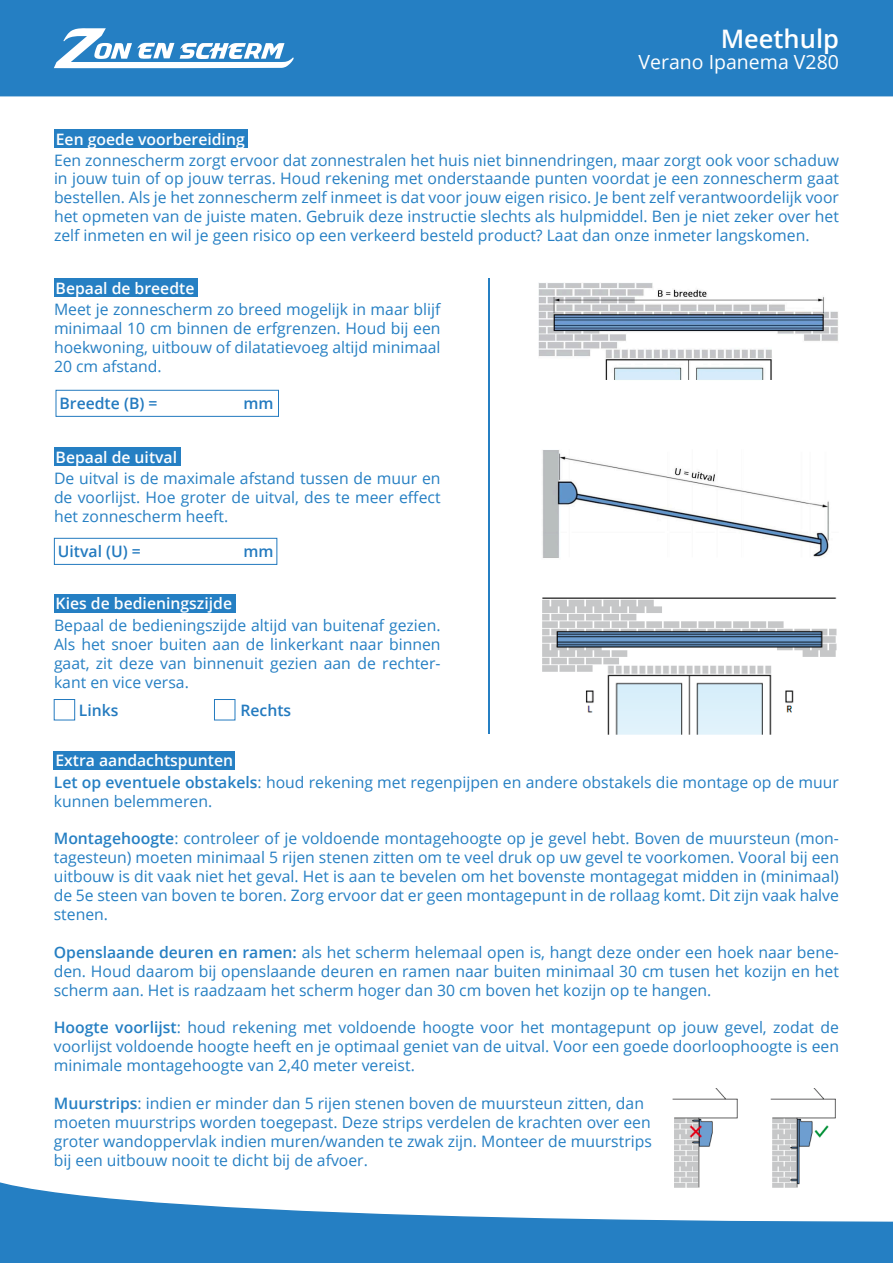
<style>
.page{position:relative;width:893px;height:1263px;background:#fff}
.page>*{position:absolute;margin:0;border:0;box-sizing:border-box;transform-origin:0 0}
.t1{font:600 25.5px "Open Sans";color:#fff}
.t2{font:19.5px "Open Sans";color:#fff}
.t3{font:15.75px/18.9px "Open Sans";color:#257fc3;text-align:justify}
.t4{font:600 15.75px "Open Sans";color:#fff}
.t5{font:600 15.75px "Open Sans";color:#237abf}
.s1{font-weight:600}
</style>
<div class="page">
<div style="left:0;top:0;width:893px;height:96px;background:#257fc3"></div>
<svg style="left:54px;top:28px;width:240px;height:40px"></svg>
<svg style="left:0;top:1182px;width:893px;height:81px"></svg>
<div style="left:54px;top:279px;width:144px;height:18px;background:#257fc3"></div>
<div style="left:54px;top:130px;width:193px;height:18px;background:#257fc3"></div>
<hr style="left:489px;top:279px;width:1px;height:454px;background:#257fc3">
<img style="left:538px;top:283px;width:300px;height:97px">
<div style="left:54px;top:448px;width:127px;height:18px;background:#257fc3"></div>
<img style="left:542px;top:450px;width:287px;height:108px">
<div style="left:56px;top:390px;width:223px;height:27px;border:1px solid #237abf"></div>
<div style="left:54px;top:538px;width:223px;height:27px;border:1px solid #237abf"></div>
<div style="left:54px;top:594px;width:181px;height:19px;background:#257fc3"></div>
<img style="left:542px;top:597px;width:295px;height:138px">
<div style="left:54px;top:699px;width:21px;height:21px;border:1px solid #237abf"></div>
<div style="left:214px;top:699px;width:21px;height:21px;border:1px solid #237abf"></div>
<div style="left:54px;top:751px;width:181px;height:19px;background:#257fc3"></div>
<img style="left:669px;top:1089px;width:170px;height:99px">
<p class="t4" style="left:56px;top:128px;width:190px">Een goede voorbereiding</p>
<p class="t1" style="left:721px;top:21px;width:120px">Meethulp</p>
<p class="t2" style="left:639px;top:48px;width:202px">Verano Ipanema V280</p>
<p class="t3" style="left:54px;top:150px;width:786px">Een zonnescherm zorgt ervoor dat zonnestralen het huis niet binnendringen, maar zorgt ook voor schaduw in jouw tuin of op jouw terras. Houd rekening met onderstaande punten voordat je een zonnescherm gaat bestellen. Als je het zonnescherm zelf inmeet is dat voor jouw eigen risico. Je bent zelf verantwoordelijk voor het opmeten van de juiste maten. Gebruik deze instructie slechts als hulpmiddel. Ben je niet zeker over het zelf inmeten en wil je geen risico op een verkeerd besteld product? Laat dan onze inmeter langskomen.</p>
<p class="t4" style="left:56px;top:277px;width:140px">Bepaal de breedte</p>
<p class="t3" style="left:54px;top:299px;width:388px">Meet je zonnescherm zo breed mogelijk in maar blijf minimaal 10 cm binnen de erfgrenzen. Houd bij een hoekwoning, uitbouw of dilatatievoeg altijd minimaal 20 cm afstand.</p>
<p class="t5" style="left:60px;top:393px;width:99px">Breedte (B) =</p>
<p class="t5" style="left:243px;top:393px;width:32px">mm</p>
<p class="t4" style="left:56px;top:446px;width:123px">Bepaal de uitval</p>
<p class="t3" style="left:54px;top:469px;width:388px">De uitval is de maximale afstand tussen de muur en de voorlijst. Hoe groter de uitval, des te meer effect het zonnescherm heeft.</p>
<p class="t5" style="left:58px;top:541px;width:85px">Uitval (U) =</p>
<p class="t5" style="left:243px;top:541px;width:32px">mm</p>
<p class="t4" style="left:56px;top:593px;width:178px">Kies de bedieningszijde</p>
<p class="t3" style="left:54px;top:615px;width:388px">Bepaal de bedieningszijde altijd van buitenaf gezien.<br>Als het snoer buiten aan de linkerkant naar binnen gaat, zit deze van binnenuit gezien aan de rechter&shy;kant en vice versa.</p>
<p class="t5" style="left:79px;top:699px;width:41px">Links</p>
<p class="t5" style="left:240px;top:699px;width:52px">Rechts</p>
<p class="t4" style="left:55px;top:750px;width:179px">Extra aandachtspunten</p>
<p class="t3" style="left:54px;top:772px;width:787px"><span class="s1">Let op eventuele obstakels</span>: houd rekening met regenpijpen en andere obstakels die montage op de muur kunnen belemmeren.</p>
<p class="t3" style="left:54px;top:829px;width:787px"><span class="s1">Montagehoogte</span>: controleer of je voldoende montagehoogte op je gevel hebt. Boven de muursteun (mon&shy;tagesteun) moeten minimaal 5 rijen stenen zitten om te veel druk op uw gevel te voorkomen. Vooral bij een uitbouw is dit vaak niet het geval. Het is aan te bevelen om het bovenste montagegat midden in (minimaal) de 5e steen van boven te boren. Zorg ervoor dat er geen montagepunt in de rollaag komt. Dit zijn vaak halve stenen.</p>
<p class="t3" style="left:54px;top:942px;width:787px"><span class="s1">Openslaande deuren en ramen:</span> als het scherm helemaal open is, hangt deze onder een hoek naar bene&shy;den. Houd daarom bij openslaande deuren en ramen naar buiten minimaal 30 cm tusen het kozijn en het scherm aan. Het is raadzaam het scherm hoger dan 30 cm boven het kozijn op te hangen.</p>
<p class="t3" style="left:54px;top:1018px;width:787px"><span class="s1">Hoogte voorlijst</span>: houd rekening met voldoende hoogte voor het montagepunt op jouw gevel, zodat de voorlijst voldoende hoogte heeft en je optimaal geniet van de uitval. Voor een goede doorloophoogte is een minimale montagehoogte van 2,40 meter vereist.</p>
<p class="t3" style="left:54px;top:1093px;width:592px"><span class="s1">Muurstrips</span>: indien er minder dan 5 rijen stenen boven de muursteun zitten, dan</p>
<p class="t3" style="left:54px;top:1112px;width:598px">moeten muurstrips worden toegepast. Deze strips verdelen de krachten over een</p>
<p class="t3" style="left:54px;top:1131px;width:600px">groter wandoppervlak indien muren/wanden te zwak zijn. Monteer de muurstrips</p>
<p class="t3" style="left:54px;top:1150px;width:316px">bij een uitbouw nooit te dicht bij de afvoer.</p>
</div>
